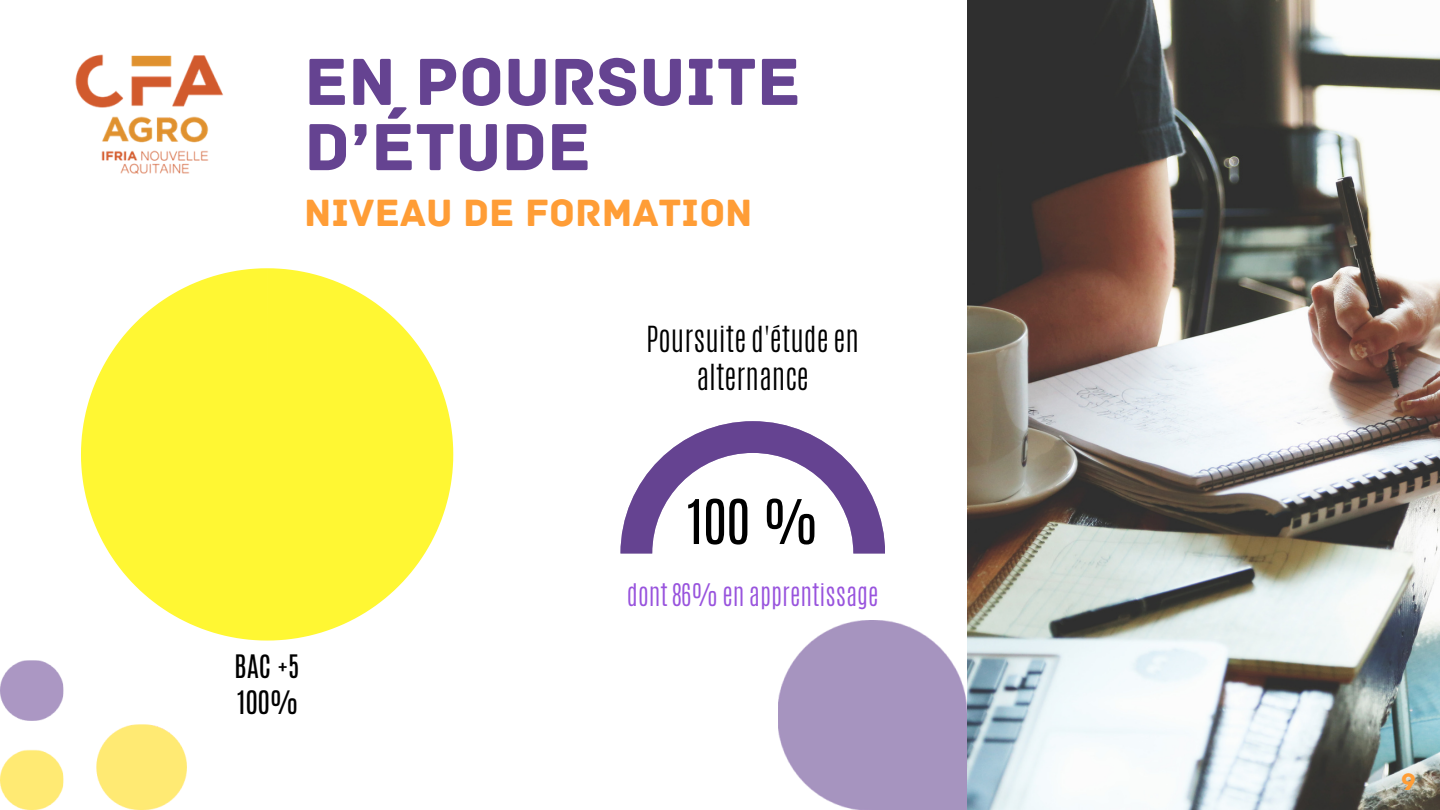
<style>
.page{position:relative;width:1440px;height:810px;background:#fff}
.page>*{position:absolute;margin:0;border:0;box-sizing:border-box;transform-origin:0 0}
.t1{font:70px/65.2px "Archive";color:#654391}
.t2{font:52.3px "Antonio";color:#000}
.t3{font:40px "Archive";color:#ff9d36}
.t4{font:300 30px/38.2px "Antonio";color:#000;text-align:center}
.t5{font:27px/36.1px "Antonio";color:#000}
.t6{font:300 26px "Antonio";color:#9853dd}
.t7{font:25px "Archive";color:#ff9d36}
</style>
<div class="page">
<img style="left:0;top:660px;width:187px;height:150px">
<img style="left:75px;top:54px;width:148px;height:120px">
<svg style="left:81px;top:268px;width:372px;height:373px;fill:#fff733"></svg>
<img style="left:968px;top:0;width:472px;height:810px">
<img style="left:779px;top:620px;width:189px;height:190px">
<svg style="left:620px;top:421px;width:265px;height:132px"></svg>
<p class="t1" style="left:304px;top:50px;width:498px">EN POURSUITE<br>D’ÉTUDE</p>
<h3 class="t3" style="left:304px;top:189px;width:450px">NIVEAU DE FORMATION</h3>
<p class="t4" style="left:646px;top:320px;width:214px">Poursuite d'étude en alternance</p>
<p class="t5" style="left:234px;top:649px;width:67px">BAC +5<br>100%</p>
<h2 class="t2" style="left:687px;top:484px;width:133px">100 %</h2>
<p class="t6" style="left:627px;top:576px;width:253px">dont 86% en apprentissage</p>
<p class="t7" style="left:1401px;top:767px;width:16px">9</p>
</div>
